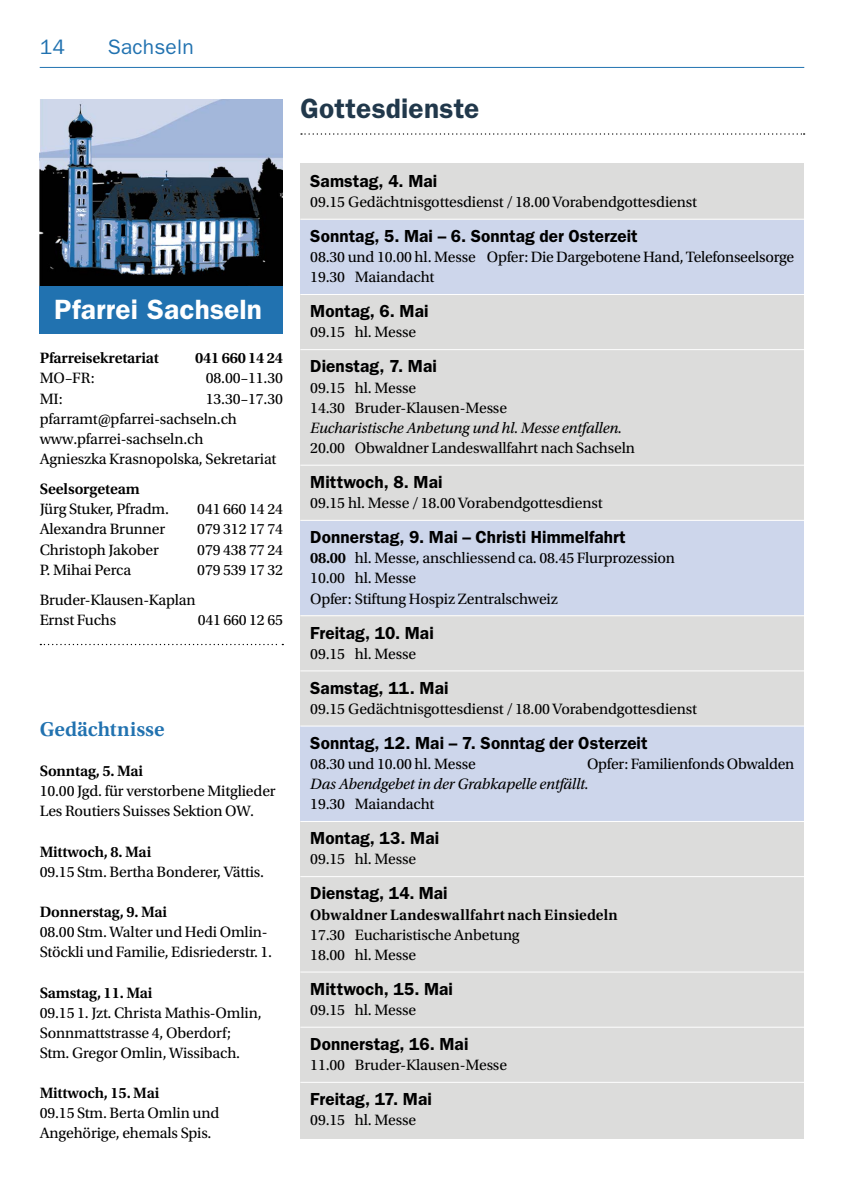
<style>
.page{position:relative;width:844px;height:1191px;background:#fff}
.page>*{position:absolute;margin:0;border:0;box-sizing:border-box;transform-origin:0 0}
.t1{font:600 28px "ITC Franklin Gothic Std";letter-spacing:.005em;color:#fff}
.t2{font:600 28px "ITC Franklin Gothic Std";letter-spacing:.01em;color:#21384b}
.t3{font:600 21px "Utopia Std";color:#2172b0}
.t4{font:21px "ITC Franklin Gothic Std";letter-spacing:.01em;color:#2172b0}
.t5{font:600 17.5px "ITC Franklin Gothic Std";letter-spacing:.005em;color:#000}
.t6{font:15.75px/20.1px "Utopia Std";letter-spacing:-.01em;color:#000}
.t7{font:600 15.75px "Utopia Std";letter-spacing:-.01em;color:#000}
.t8{font:italic 15.75px "Utopia Std";letter-spacing:-.01em;color:#000}
.t9{font:600 15.75px "Utopia Std";letter-spacing:.015em;color:#000}
.s1{font-weight:600}
</style>
<div class="page">
<hr style="left:40px;top:67px;width:764px;height:1px;background:#2172b0">
<svg style="left:301px;top:133px;width:503px;height:2px"></svg>
<div style="left:300px;top:163px;width:504px;height:975px;background:#dcdcdb"></div>
<div style="left:300px;top:219px;width:504px;height:28px;background:#cdd6eb"></div>
<hr style="left:300px;top:219px;width:504px;height:1px;background:#fff">
<div style="left:300px;top:243px;width:504px;height:31px;background:#cdd6eb"></div>
<div style="left:300px;top:263px;width:504px;height:31px;background:#cdd6eb"></div>
<hr style="left:300px;top:294px;width:504px;height:1px;background:#fff">
<hr style="left:300px;top:349px;width:504px;height:1px;background:#fff">
<hr style="left:300px;top:465px;width:504px;height:1px;background:#fff">
<div style="left:300px;top:520px;width:504px;height:28px;background:#cdd6eb"></div>
<hr style="left:300px;top:520px;width:504px;height:1px;background:#fff">
<div style="left:300px;top:544px;width:504px;height:31px;background:#cdd6eb"></div>
<div style="left:300px;top:564px;width:504px;height:31px;background:#cdd6eb"></div>
<div style="left:300px;top:584px;width:504px;height:31px;background:#cdd6eb"></div>
<hr style="left:300px;top:615px;width:504px;height:1px;background:#fff">
<hr style="left:300px;top:670px;width:504px;height:1px;background:#fff">
<div style="left:300px;top:726px;width:504px;height:28px;background:#cdd6eb"></div>
<hr style="left:300px;top:725px;width:504px;height:1px;background:#fff">
<div style="left:300px;top:750px;width:504px;height:30px;background:#cdd6eb"></div>
<div style="left:300px;top:770px;width:504px;height:31px;background:#cdd6eb"></div>
<div style="left:300px;top:790px;width:504px;height:31px;background:#cdd6eb"></div>
<hr style="left:300px;top:821px;width:504px;height:1px;background:#fff">
<hr style="left:300px;top:876px;width:504px;height:1px;background:#fff">
<hr style="left:300px;top:971px;width:504px;height:1px;background:#fff">
<hr style="left:300px;top:1026px;width:504px;height:1px;background:#fff">
<hr style="left:300px;top:1081px;width:504px;height:1px;background:#fff">
<img style="left:40px;top:99px;width:243px;height:187px">
<div style="left:40px;top:286px;width:243px;height:47px;background:#2172b0"></div>
<svg style="left:40px;top:644px;width:243px;height:1px"></svg>
<h2 class="t4" style="left:40px;top:35px;width:27px">14</h2>
<h2 class="t4" style="left:108px;top:35px;width:87px">Sachseln</h2>
<h1 class="t2" style="left:300px;top:92px;width:180px">Gottesdienste</h1>
<h1 class="t1" style="left:54px;top:292px;width:209px">Pfarrei Sachseln</h1>
<p class="t7" style="left:40px;top:349px;width:121px">Pfarreisekretariat</p>
<p class="t7" style="left:195px;top:349px;width:89px">041 660 14 24</p>
<p class="t6" style="left:40px;top:368px;width:57px">MO–FR:</p>
<p class="t6" style="left:206px;top:368px;width:79px">08.00–11.30</p>
<p class="t6" style="left:40px;top:389px;width:24px">MI:</p>
<p class="t6" style="left:40px;top:389px;width:245px;text-indent:166px">13.30–17.30 pfarramt@pfarrei-sachseln.ch www.pfarrei-sachseln.ch<br>Agnieszka Krasnopolska, Sekretariat</p>
<p class="t7" style="left:40px;top:480px;width:102px">Seelsorgeteam</p>
<p class="t6" style="left:40px;top:499px;width:131px">Jürg Stuker, Pfradm.</p>
<p class="t6" style="left:197px;top:499px;width:87px">041 660 14 24</p>
<p class="t6" style="left:40px;top:519px;width:127px">Alexandra Brunner</p>
<p class="t6" style="left:197px;top:519px;width:87px">079 312 17 74</p>
<p class="t6" style="left:40px;top:540px;width:121px">Christoph Jakober</p>
<p class="t6" style="left:197px;top:540px;width:87px">079 438 77 24</p>
<p class="t6" style="left:40px;top:560px;width:93px">P. Mihai Perca</p>
<p class="t6" style="left:197px;top:560px;width:87px">079 539 17 32</p>
<p class="t6" style="left:40px;top:590px;width:157px">Bruder-Klausen-Kaplan<br>Ernst Fuchs</p>
<p class="t6" style="left:198px;top:610px;width:87px">041 660 12 65</p>
<h2 class="t3" style="left:40px;top:717px;width:126px">Gedächtnisse</h2>
<p class="t7" style="left:40px;top:762px;width:105px">Sonntag, 5. Mai</p>
<p class="t6" style="left:40px;top:781px;width:237px">10.00 Jgd. für verstorbene Mitglieder<br>Les Routiers Suisses Sektion OW.</p>
<p class="t7" style="left:40px;top:842px;width:113px">Mittwoch, 8. Mai</p>
<p class="t6" style="left:40px;top:862px;width:226px">09.15 Stm. Bertha Bonderer, Vättis.</p>
<p class="t7" style="left:40px;top:903px;width:129px">Donnerstag, 9. Mai</p>
<p class="t6" style="left:40px;top:922px;width:234px">08.00 Stm. Walter und Hedi Omlin-<br>Stöckli und Familie, Edisriederstr. 1.</p>
<p class="t7" style="left:40px;top:983px;width:114px">Samstag, 11. Mai</p>
<p class="t6" style="left:40px;top:1002px;width:223px">09.15 1. Jzt. Christa Mathis-Omlin,<br>Sonnmattstrasse 4, Oberdorf;<br>Stm. Gregor Omlin, Wissibach.</p>
<p class="t7" style="left:40px;top:1084px;width:121px">Mittwoch, 15. Mai</p>
<p class="t6" style="left:40px;top:1103px;width:181px">09.15 Stm. Berta Omlin und<br>Angehörige, ehemals Spis.</p>
<p class="t5" style="left:310px;top:170px;width:128px">Samstag, 4. Mai</p>
<p class="t6" style="left:310px;top:192px;width:388px">09.15 Gedächtnisgottesdienst / 18.00 Vorabendgottesdienst</p>
<p class="t5" style="left:310px;top:226px;width:329px">Sonntag, 5. Mai – 6. Sonntag der Osterzeit</p>
<p class="t6" style="left:310px;top:247px;width:485px">08.30 und 10.00 hl. Messe Opfer: Die Dargebotene Hand, Telefonseelsorge<br>19.30 Maiandacht</p>
<p class="t5" style="left:310px;top:301px;width:120px">Montag, 6. Mai</p>
<p class="t6" style="left:310px;top:322px;width:107px">09.15 hl. Messe</p>
<p class="t5" style="left:310px;top:356px;width:128px">Dienstag, 7. Mai</p>
<p class="t6" style="left:310px;top:378px;width:198px">09.15 hl. Messe<br>14.30 Bruder-Klausen-Messe</p>
<p class="t8" style="left:310px;top:419px;width:313px">Eucharistische Anbetung und hl. Messe entfallen.</p>
<p class="t6" style="left:310px;top:438px;width:326px">20.00 Obwaldner Landeswallfahrt nach Sachseln</p>
<p class="t5" style="left:310px;top:471px;width:134px">Mittwoch, 8. Mai</p>
<p class="t6" style="left:310px;top:493px;width:294px">09.15 hl. Messe / 18.00 Vorabendgottesdienst</p>
<p class="t5" style="left:310px;top:527px;width:317px">Donnerstag, 9. Mai – Christi Himmelfahrt</p>
<p class="t6" style="left:310px;top:548px;width:366px"><span class="s1">08.00</span> hl. Messe, anschliessend ca. 08.45 Flurprozession<br>10.00 hl. Messe<br>Opfer: Stiftung Hospiz Zentralschweiz</p>
<p class="t5" style="left:310px;top:622px;width:125px">Freitag, 10. Mai</p>
<p class="t6" style="left:310px;top:644px;width:107px">09.15 hl. Messe</p>
<p class="t5" style="left:310px;top:677px;width:140px">Samstag, 11. Mai</p>
<p class="t6" style="left:310px;top:699px;width:388px">09.15 Gedächtnisgottesdienst / 18.00 Vorabendgottesdienst</p>
<p class="t5" style="left:310px;top:732px;width:339px">Sonntag, 12. Mai – 7. Sonntag der Osterzeit</p>
<p class="t6" style="left:310px;top:754px;width:167px">08.30 und 10.00 hl. Messe</p>
<p class="t6" style="left:587px;top:754px;width:209px">Opfer: Familienfonds Obwalden</p>
<p class="t8" style="left:310px;top:775px;width:280px">Das Abendgebet in der Grabkapelle entfällt.</p>
<p class="t6" style="left:310px;top:794px;width:126px">19.30 Maiandacht</p>
<p class="t5" style="left:310px;top:828px;width:130px">Montag, 13. Mai</p>
<p class="t6" style="left:310px;top:849px;width:107px">09.15 hl. Messe</p>
<p class="t5" style="left:310px;top:883px;width:139px">Dienstag, 14. Mai</p>
<p class="t9" style="left:310px;top:905px;width:309px">Obwaldner Landeswallfahrt nach Einsiedeln</p>
<p class="t6" style="left:310px;top:924px;width:211px">17.30 Eucharistische Anbetung<br>18.00 hl. Messe</p>
<p class="t5" style="left:310px;top:978px;width:144px">Mittwoch, 15. Mai</p>
<p class="t6" style="left:310px;top:1000px;width:107px">09.15 hl. Messe</p>
<p class="t5" style="left:310px;top:1033px;width:160px">Donnerstag, 16. Mai</p>
<p class="t6" style="left:310px;top:1055px;width:198px">11.00 Bruder-Klausen-Messe</p>
<p class="t5" style="left:310px;top:1088px;width:123px">Freitag, 17. Mai</p>
<p class="t6" style="left:310px;top:1110px;width:107px">09.15 hl. Messe</p>
</div>
